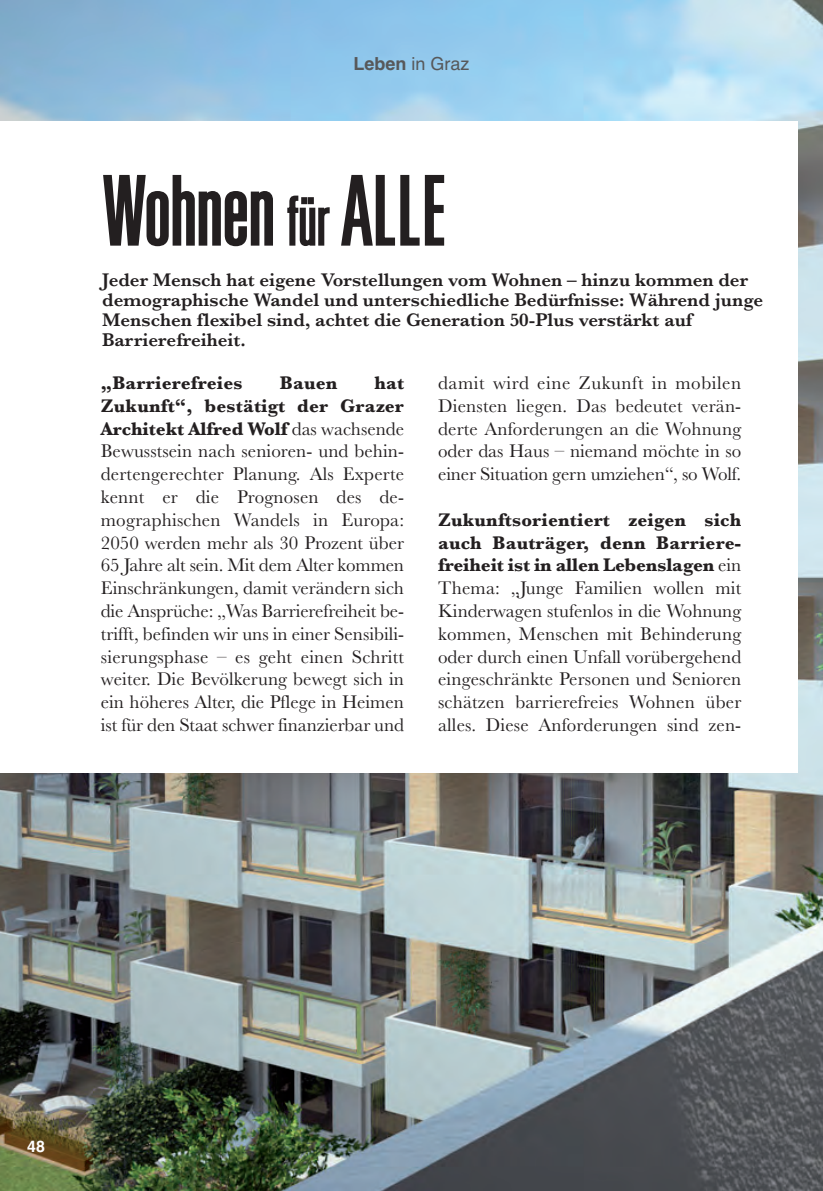
<style>
.page{position:relative;width:823px;height:1191px;background:#fff}
.page>*{position:absolute;margin:0;border:0;box-sizing:border-box;transform-origin:0 0}
.t1{font:300 ultra-condensed 94px "Univers";color:#231f20}
.t2{font:19px/22.8px "Baskerville";color:#231f20;text-align:justify}
.t3{font:600 19px/20px "Baskerville";color:#231f20}
.t4{font:700 19px "Baskerville";letter-spacing:.01em;color:#231f20}
.t5{font:18px "Helvetica TT";color:#57585a}
.t6{font:700 16px "Helvetica";color:#fff}
.s1{font-family:"Helvetica";font-weight:700}
.s2{font-size:66px}
.s3{font-weight:700}
</style>
<div class="page">
<img style="left:0;top:0;width:822px;height:1191px">
<div style="left:0;top:121px;width:797px;height:652px;background:#fff"></div>
<p class="t5" style="left:353px;top:53px;width:118px"><span class="s1">Leben</span> in Graz</p>
<h1 class="t1" style="left:103px;top:176px;width:343px">Wohnen <span class="s2">für</span> ALLE</h1>
<p class="t3" style="left:102px;top:269px;width:662px">Jeder Mensch hat eigene Vorstellungen vom Wohnen – hinzu kommen der demographische Wandel und unterschiedliche Bedürfnisse: Während junge Menschen flexibel sind, achtet die Generation 50-Plus verstärkt auf Barrierefreiheit.</p>
<p class="t2" style="left:101px;top:371px;width:304px;text-indent:273px"><span class="s3">hat Zukunft“, bestätigt der Grazer Architekt Alfred Wolf</span> das wachsende Bewusstsein nach senioren- und behin&shy;dertengerechter Planung. Als Experte kennt er die Prognosen des de&shy;mographischen Wandels in Europa:<br>2050 werden mehr als 30 Prozent über 65 Jahre alt sein. Mit dem Alter kommen Einschränkungen, damit verändern sich die Ansprüche: „Was Barrierefreiheit be&shy;trifft, befinden wir uns in einer Sensibili&shy;sierungsphase – es geht einen Schritt weiter. Die Bevölkerung bewegt sich in ein höheres Alter, die Pflege in Heimen ist für den Staat schwer finanzierbar und</p>
<p class="t2" style="left:438px;top:371px;width:304px">damit wird eine Zukunft in mobilen Diensten liegen. Das bedeutet verän&shy;derte Anforderungen an die Wohnung oder das Haus – niemand möchte in so einer Situation gern umziehen“, so Wolf.</p>
<p class="t4" style="left:101px;top:371px;width:143px">„Barrierefreies</p>
<p class="t4" style="left:280px;top:371px;width:59px">Bauen</p>
<p class="t2" style="left:438px;top:508px;width:304px"><span class="s3">Zukunftsorientiert zeigen sich auch Bauträger, denn Barriere&shy;freiheit ist in allen Lebenslagen</span> ein Thema: „Junge Familien wollen mit Kinderwagen stufenlos in die Wohnung kommen, Menschen mit Behinderung oder durch einen Unfall vorübergehend eingeschränkte Personen und Senioren schätzen barrierefreies Wohnen über alles. Diese Anforderungen sind zen-</p>
<p class="t6" style="left:27px;top:1137px;width:19px">48</p>
</div>
